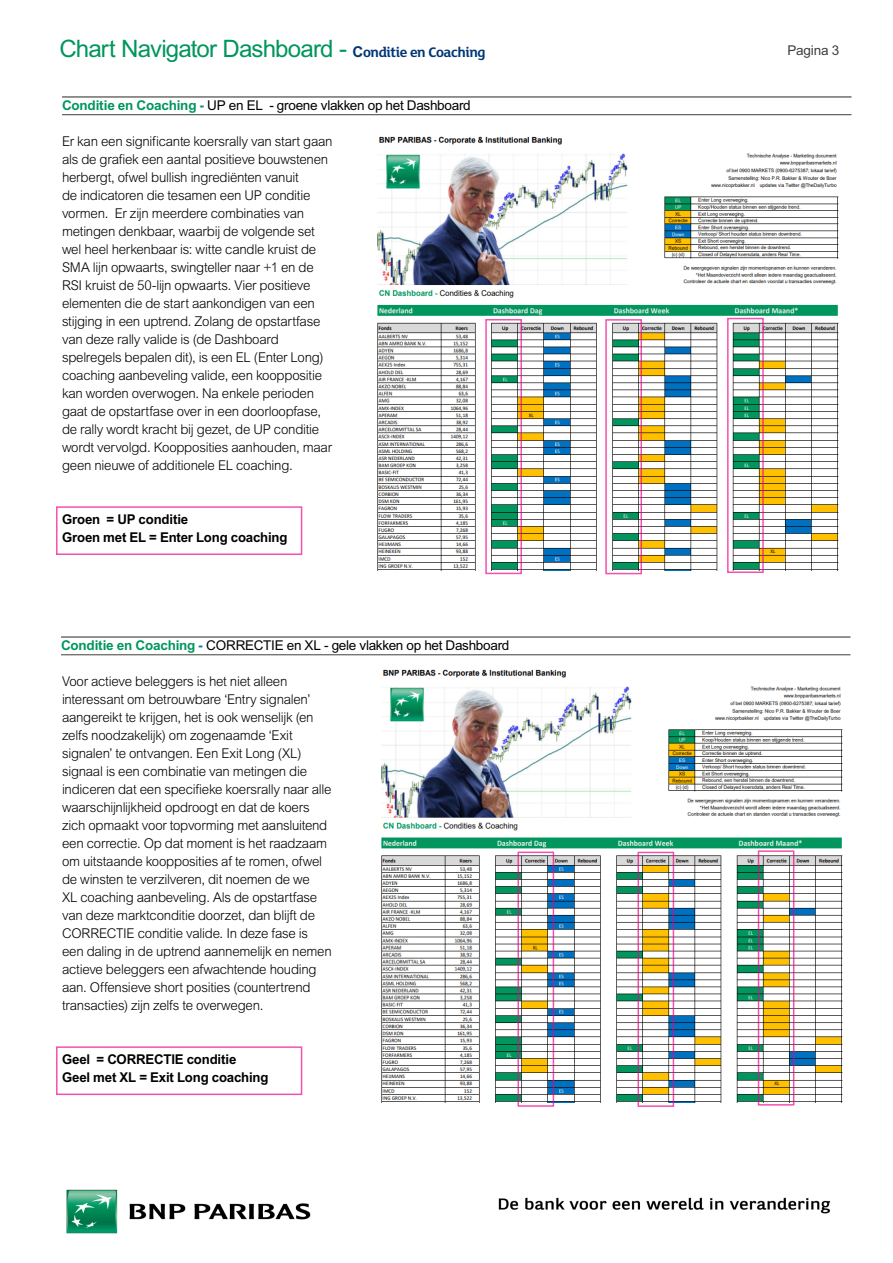
<style>
.page{position:relative;width:893px;height:1263px;background:#fff}
.page>*{position:absolute;margin:0;border:0;box-sizing:border-box;transform-origin:0 0}
.Heading_Table_Double{font:24px "Arial MT Std";letter-spacing:-.035em;color:#00965d}
.Body{font:300 13.5px/18px "Arial MT Std";letter-spacing:-.02em;color:#000}
.t1{font:13.5px "Arial MT Std";letter-spacing:-.02em;color:#000}
.Body-2{font:700 13.5px "Arial MT Std";letter-spacing:-.015em;color:#000}
.Intro_text_14_16pt{font:13.5px "Arial MT Std";letter-spacing:-.01em;color:#3e3e3f}
.s1{font-weight:700;font-size:15px;color:#013775}
.s2{font-family:"RBS Lola";font-weight:700;font-size:15px;color:#013775}
.s3{font-weight:700;color:#00965d}
.s4{font-weight:700;color:#007cb1}
</style>
<div class="page">
<hr style="left:62px;top:96px;width:789px;height:2px;background:#3e3e3f">
<hr style="left:62px;top:114px;width:789px;height:1px;background:#3e3e3f">
<hr style="left:61px;top:636px;width:789px;height:2px;background:#3e3e3f">
<hr style="left:61px;top:654px;width:789px;height:1px;background:#3e3e3f">
<img style="left:66px;top:1189px;width:245px;height:45px">
<img style="left:498px;top:1197px;width:333px;height:17px">
<img style="left:377px;top:136px;width:462px;height:434px">
<img style="left:381px;top:669px;width:462px;height:433px">
<p class="Heading_Table_Double" style="left:60px;top:35px;width:428px">Chart Navigator Dashboard - <span class="s1">C</span><span class="s2">onditie en Coaching</span></p>
<p class="t1" style="left:62px;top:98px;width:410px"><span class="s3">Conditie en Coaching -</span> UP en EL - groene vlakken op het Dashboard</p>
<p class="Body" style="left:62px;top:133px;width:272px">Er kan een significante koersrally van start gaan als de grafiek een aantal positieve bouwstenen herbergt, ofwel bullish ingrediënten vanuit<br>de indicatoren die tesamen een UP conditie vormen. Er zijn meerdere combinaties van metingen denkbaar, waarbij de volgende set wel heel herkenbaar is: witte candle kruist de SMA lijn opwaarts, swingteller naar +1 en de RSI kruist de 50-lijn opwaarts. Vier positieve elementen die de start aankondigen van een stijging in een uptrend. Zolang de opstartfase van deze rally valide is (de Dashboard spelregels bepalen dit), is een EL (Enter Long) coaching aanbeveling valide, een kooppositie kan worden overwogen. Na enkele perioden gaat de opstartfase over in een doorloopfase, de rally wordt kracht bij gezet, de UP conditie wordt vervolgd. Koopposities aanhouden, maar geen nieuwe of additionele EL coaching.</p>
<p class="Body-2" style="left:62px;top:512px;width:128px">Groen = UP conditie</p>
<p class="Body-2" style="left:62px;top:530px;width:227px">Groen met EL = Enter Long coaching</p>
<p class="t1" style="left:61px;top:638px;width:450px"><span class="s3">Conditie en Coaching</span> <span class="s4">-</span> CORRECTIE en XL - gele vlakken op het Dashboard</p>
<p class="Body" style="left:62px;top:673px;width:271px">Voor actieve beleggers is het niet alleen interessant om betrouwbare ‘Entry signalen’ aangereikt te krijgen, het is ook wenselijk (en zelfs noodzakelijk) om zogenaamde ‘Exit signalen’ te ontvangen. Een Exit Long (XL) signaal is een combinatie van metingen die indiceren dat een specifieke koersrally naar alle waarschijnlijkheid opdroogt en dat de koers zich opmaakt voor topvorming met aansluitend een correctie. Op dat moment is het raadzaam om uitstaande koopposities af te romen, ofwel de winsten te verzilveren, dit noemen de we<br>XL coaching aanbeveling. Als de opstartfase van deze marktconditie doorzet, dan blijft de CORRECTIE conditie valide. In deze fase is een daling in de uptrend aannemelijk en nemen actieve beleggers een afwachtende houding aan. Offensieve short posities (countertrend transacties) zijn zelfs te overwegen.</p>
<p class="Body-2" style="left:62px;top:1052px;width:176px">Geel = CORRECTIE conditie</p>
<p class="Body-2" style="left:62px;top:1070px;width:208px">Geel met XL = Exit Long coaching</p>
<p class="Intro_text_14_16pt" style="left:787px;top:43px;width:53px">Pagina 3</p>
</div>
